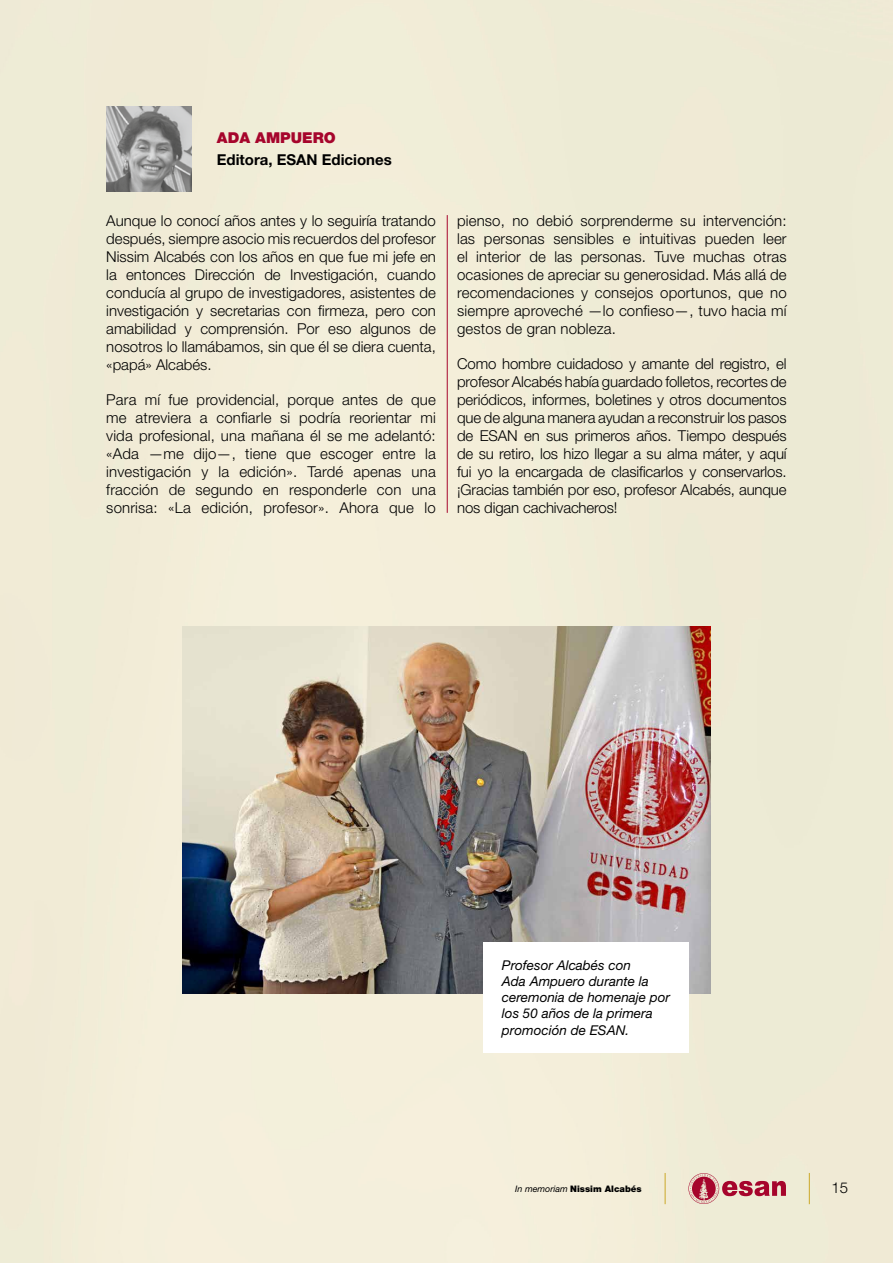
<style>
.page{position:relative;width:893px;height:1263px;background:#f0ecd6}
.page>*{position:absolute;margin:0;border:0;box-sizing:border-box;transform-origin:0 0}
.t1{font:300 15px/18px "Helvetica Neue LT Pro";color:#000;text-align:justify}
.t2{font:700 15px "Helvetica Neue LT Pro";color:#000}
.t3{font:900 15px "Helvetica Neue LT Pro";color:#a6052c}
.t4{font:italic 13.5px/16.2px "Helvetica Neue LT Pro";color:#000}
.t5{font:900 9px "Helvetica Neue LT Pro";color:#000}
.s1{font-weight:400;font-style:italic}
</style>
<div class="page">
<hr style="left:447px;top:215px;width:1px;height:298px;background:#a6052c">
<img style="left:106px;top:106px;width:85px;height:85px">
<img style="left:183px;top:627px;width:527px;height:367px">
<div style="left:483px;top:942px;width:205px;height:111px;background:#fff"></div>
<hr style="left:809px;top:1173px;width:1px;height:31px;background:#cba829">
<hr style="left:665px;top:1173px;width:1px;height:31px;background:#cba829">
<svg style="left:688px;top:1173px;width:98px;height:31px"></svg>
<p class="t3" style="left:217px;top:129px;width:120px">ADA AMPUERO</p>
<p class="t2" style="left:217px;top:151px;width:176px">Editora, ESAN Ediciones</p>
<p class="t1" style="left:106px;top:211px;width:331px">Aunque lo conocí años antes y lo seguiría tratando después, siempre asocio mis recuerdos del profesor Nissim Alcabés con los años en que fue mi jefe en la entonces Dirección de Investigación, cuando conducía al grupo de investigadores, asistentes de investigación y secretarias con firmeza, pero con amabilidad y comprensión. Por eso algunos de nosotros lo llamábamos, sin que él se diera cuenta, «papá» Alcabés.</p>
<p class="t1" style="left:106px;top:390px;width:331px">Para mí fue providencial, porque antes de que me atreviera a confiarle si podría reorientar mi vida profesional, una mañana él se me adelantó: «Ada —me dijo—, tiene que escoger entre la investigación y la edición». Tardé apenas una fracción de segundo en responderle con una sonrisa: «La edición, profesor». Ahora que lo</p>
<p class="t1" style="left:457px;top:211px;width:331px">pienso, no debió sorprenderme su intervención: las personas sensibles e intuitivas pueden leer el interior de las personas. Tuve muchas otras ocasiones de apreciar su generosidad. Más allá de recomendaciones y consejos oportunos, que no siempre aproveché —lo confieso—, tuvo hacia mí gestos de gran nobleza.</p>
<p class="t1" style="left:457px;top:354px;width:331px">Como hombre cuidadoso y amante del registro, el profesor Alcabés había guardado folletos, recortes de periódicos, informes, boletines y otros documentos que de alguna manera ayudan a reconstruir los pasos de ESAN en sus primeros años. Tiempo después de su retiro, los hizo llegar a su alma máter, y aquí fui yo la encargada de clasificarlos y conservarlos. ¡Gracias también por eso, profesor Alcabés, aunque nos digan cachivacheros!</p>
<p class="t4" style="left:502px;top:957px;width:170px">Profesor Alcabés con<br>Ada Ampuero durante la ceremonia de homenaje por los 50 años de la primera promoción de ESAN.</p>
<p class="t5" style="left:515px;top:1184px;width:128px"><span class="s1">In memoriam</span> Nissim Alcabés</p>
<p class="t1" style="left:831px;top:1178px;width:18px">15</p>
</div>
